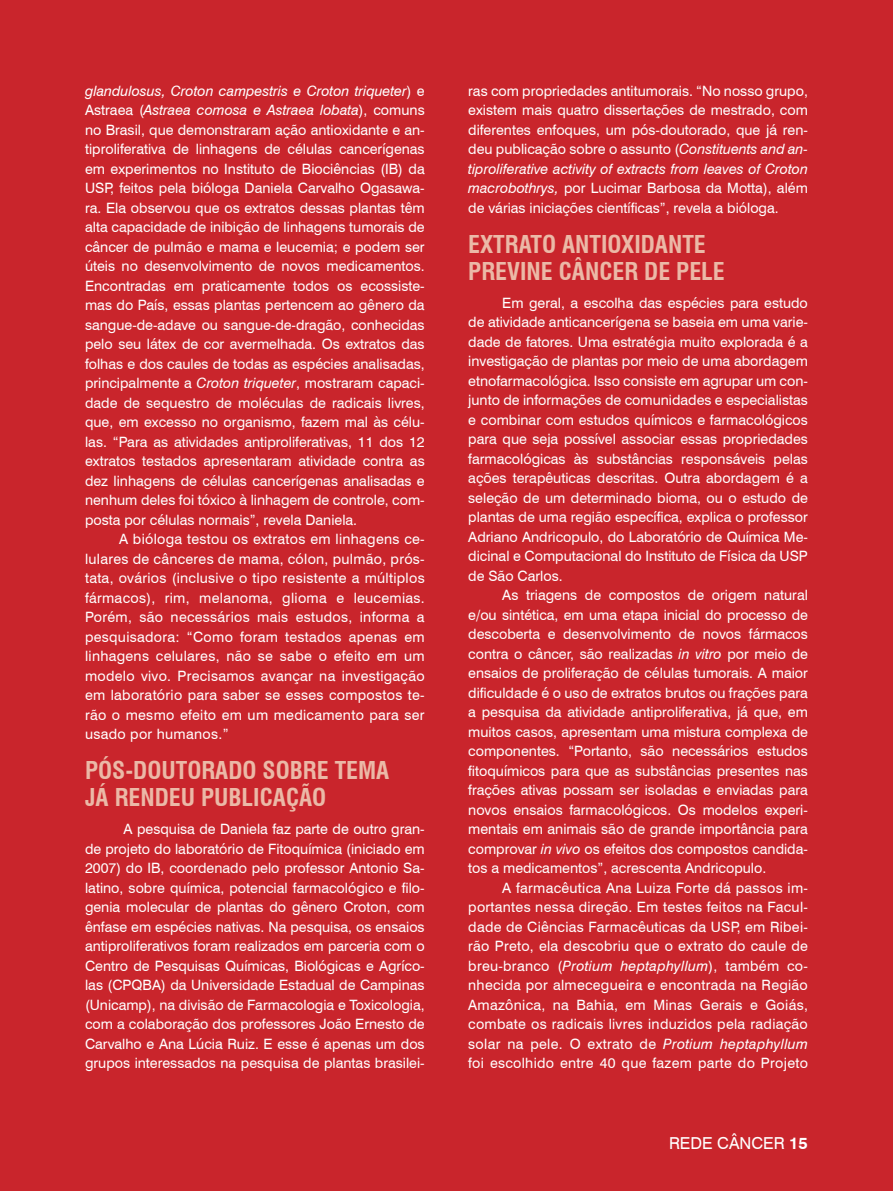
<style>
.page{position:relative;width:893px;height:1191px;background:#c9252c}
.page>*{position:absolute;margin:0;border:0;box-sizing:border-box;transform-origin:0 0}
.t1{font:700 condensed 24px/27px "Swiss 721 BT";color:#ebb9a7}
.t2{font:16.5px "Swiss 721 BT";color:#fff}
.t3{font:14.25px/19.5px "Swiss 721 BT";color:#fff;text-align:justify}
.s1{font-style:italic}
.s2{font-weight:700}
</style>
<div class="page">
<p class="t3" style="left:85px;top:81px;width:341px"><span class="s1">glandulosus, Croton campestris e Croton triqueter</span>) e Astraea (<span class="s1">Astraea comosa e Astraea lobata</span>), comuns no Brasil, que demonstraram ação antioxidante e an&shy;tiproliferativa de linhagens de células cancerígenas em experimentos no Instituto de Biociências (IB) da USP, feitos pela bióloga Daniela Carvalho Ogasawa&shy;ra. Ela observou que os extratos dessas plantas têm alta capacidade de inibição de linhagens tumorais de câncer de pulmão e mama e leucemia; e podem ser úteis no desenvolvimento de novos medicamentos.<br>Encontradas em praticamente todos os ecossiste&shy;mas do País, essas plantas pertencem ao gênero da sangue-de-adave ou sangue-de-dragão, conhecidas pelo seu látex de cor avermelhada. Os extratos das folhas e dos caules de todas as espécies analisadas, principalmente a <span class="s1">Croton triqueter</span>, mostraram capaci&shy;dade de sequestro de moléculas de radicais livres, que, em excesso no organismo, fazem mal às célu&shy;las. “Para as atividades antiproliferativas, 11 dos 12 extratos testados apresentaram atividade contra as dez linhagens de células cancerígenas analisadas e nenhum deles foi tóxico à linhagem de controle, com&shy;posta por células normais”, revela Daniela.</p>
<p class="t3" style="left:85px;top:529px;width:341px;text-indent:34px">A bióloga testou os extratos em linhagens ce&shy;lulares de cânceres de mama, cólon, pulmão, prós&shy;tata, ovários (inclusive o tipo resistente a múltiplos fármacos), rim, melanoma, glioma e leucemias.<br>Porém, são necessários mais estudos, informa a pesquisadora: “Como foram testados apenas em linhagens celulares, não se sabe o efeito em um modelo vivo. Precisamos avançar na investigação em laboratório para saber se esses compostos te&shy;rão o mesmo efeito em um medicamento para ser usado por humanos.”</p>
<h1 class="t1" style="left:85px;top:757px;width:306px">PÓS-DOUTORADO SOBRE TEMA<br>JÁ RENDEU PUBLICAÇÃO</h1>
<p class="t3" style="left:85px;top:819px;width:341px;text-indent:38px">A pesquisa de Daniela faz parte de outro gran&shy;de projeto do laboratório de Fitoquímica (iniciado em 2007) do IB, coordenado pelo professor Antonio Sa&shy;latino, sobre química, potencial farmacológico e filo&shy;genia molecular de plantas do gênero Croton, com ênfase em espécies nativas. Na pesquisa, os ensaios antiproliferativos foram realizados em parceria com o Centro de Pesquisas Químicas, Biológicas e Agríco&shy;las (CPQBA) da Universidade Estadual de Campinas (Unicamp), na divisão de Farmacologia e Toxicologia, com a colaboração dos professores João Ernesto de Carvalho e Ana Lúcia Ruiz. E esse é apenas um dos grupos interessados na pesquisa de plantas brasilei-</p>
<p class="t3" style="left:468px;top:81px;width:341px">ras com propriedades antitumorais. “No nosso grupo, existem mais quatro dissertações de mestrado, com diferentes enfoques, um pós-doutorado, que já ren&shy;deu publicação sobre o assunto (<span class="s1">Constituents and an&shy;tiproliferative activity of extracts from leaves of Croton macrobothrys,</span> por Lucimar Barbosa da Motta), além de várias iniciações científicas”, revela a bióloga.</p>
<h1 class="t1" style="left:468px;top:230px;width:258px">EXTRATO ANTIOXIDANTE<br>PREVINE CÂNCER DE PELE</h1>
<p class="t3" style="left:468px;top:292px;width:341px;text-indent:34px">Em geral, a escolha das espécies para estudo de atividade anticancerígena se baseia em uma varie&shy;dade de fatores. Uma estratégia muito explorada é a investigação de plantas por meio de uma abordagem etnofarmacológica. Isso consiste em agrupar um con&shy;junto de informações de comunidades e especialistas e combinar com estudos químicos e farmacológicos para que seja possível associar essas propriedades farmacológicas às substâncias responsáveis pelas ações terapêuticas descritas. Outra abordagem é a seleção de um determinado bioma, ou o estudo de plantas de uma região específica, explica o professor Adriano Andricopulo, do Laboratório de Química Me&shy;dicinal e Computacional do Instituto de Física da USP de São Carlos.</p>
<p class="t3" style="left:468px;top:585px;width:341px;text-indent:34px">As triagens de compostos de origem natural e/ou sintética, em uma etapa inicial do processo de descoberta e desenvolvimento de novos fármacos contra o câncer, são realizadas <span class="s1">in vitro</span> por meio de ensaios de proliferação de células tumorais. A maior dificuldade é o uso de extratos brutos ou frações para a pesquisa da atividade antiproliferativa, já que, em muitos casos, apresentam uma mistura complexa de componentes. “Portanto, são necessários estudos fitoquímicos para que as substâncias presentes nas frações ativas possam ser isoladas e enviadas para novos ensaios farmacológicos. Os modelos experi&shy;mentais em animais são de grande importância para comprovar <span class="s1">in vivo</span> os efeitos dos compostos candida&shy;tos a medicamentos”, acrescenta Andricopulo.</p>
<p class="t3" style="left:468px;top:877px;width:341px;text-indent:34px">A farmacêutica Ana Luiza Forte dá passos im&shy;portantes nessa direção. Em testes feitos na Facul&shy;dade de Ciências Farmacêuticas da USP, em Ribei&shy;rão Preto, ela descobriu que o extrato do caule de breu-branco (<span class="s1">Protium heptaphyllum</span>), também co&shy;nhecida por almecegueira e encontrada na Região Amazônica, na Bahia, em Minas Gerais e Goiás, combate os radicais livres induzidos pela radiação solar na pele. O extrato de <span class="s1">Protium heptaphyllum </span>foi escolhido entre 40 que fazem parte do Projeto</p>
<p class="t2" style="left:669px;top:1131px;width:140px">Rede câncer <span class="s2">15</span></p>
</div>
